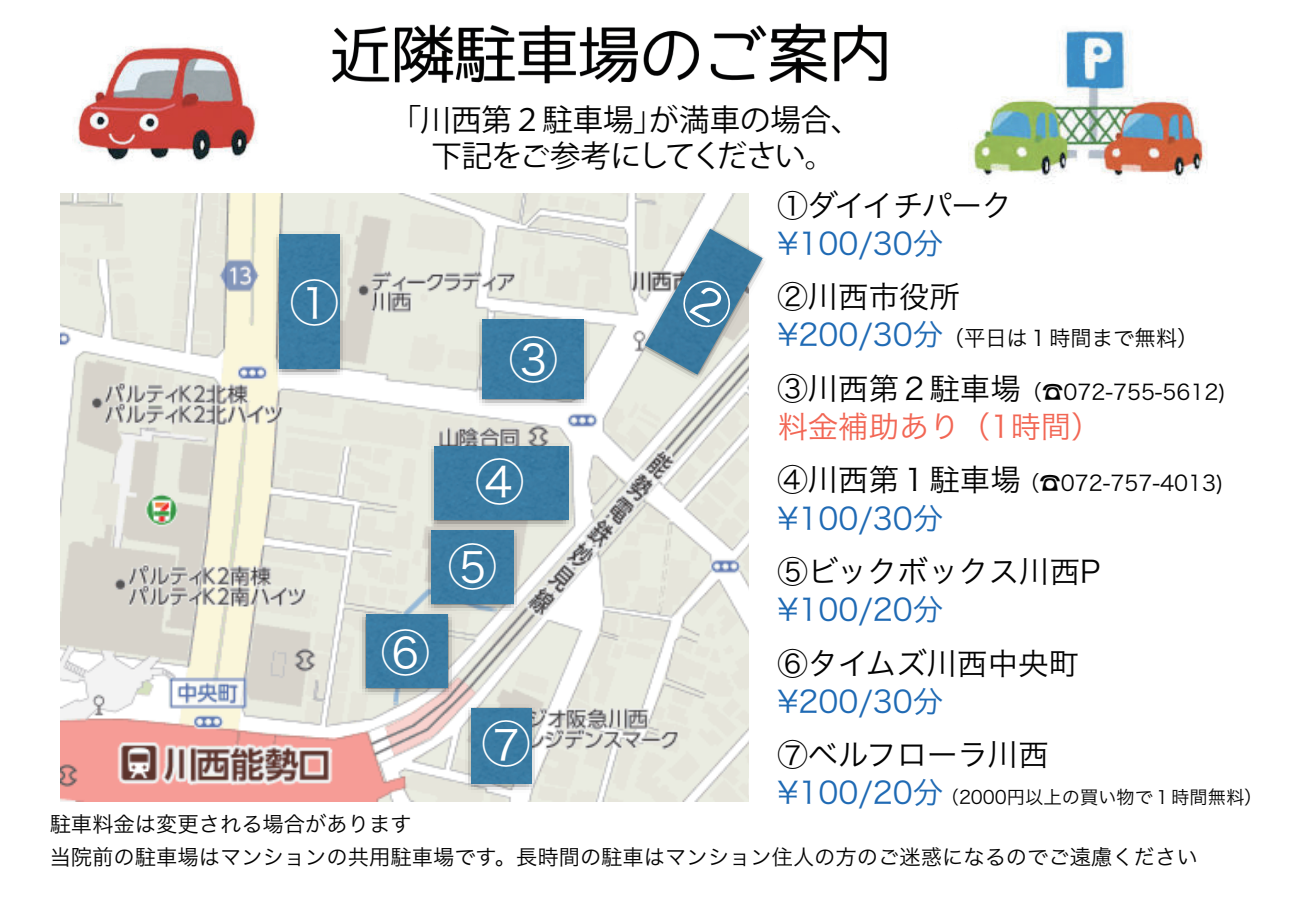
<style>
.page{position:relative;width:1289px;height:919px;background:#fff}
.page>*{position:absolute;margin:0;border:0;box-sizing:border-box;transform-origin:0 0}
.t1{font:48.6px/85.2px "Hira Kaku Pro N W3";color:#fff;text-align:center}
.t2{font:30.45px "Hira Kaku Pro N W3";color:#030303}
.t3{font:30.45px "Hira Kaku Pro N W3";color:#1f6ab4}
.t4{font:30.45px/36.5px "Koz Go Pr 6 N";color:#030303;text-align:center}
.t5{font:30.45px "Hira Kaku Pro N W3";color:#f26654}
.t6{font:30.45px "Hira Kaku Pro N W3";letter-spacing:-.03em;color:#030303}
.t7{font:21.3px/33.5px "Hira Kaku Pro N W3";color:#030303}
.t8{font:18.3px "Hira Kaku Pro N W3";color:#030303}
.s1{font-size:30.45px;color:#1f6ab4}
.s2{font-size:30.45px}
</style>
<div class="page">
<img style="left:72px;top:23px;width:1135px;height:161px">
<img style="left:61px;top:194px;width:688px;height:607px">
<img style="left:273px;top:232px;width:73px;height:145px">
<div style="left:279px;top:235px;width:61px;height:133px;background:#3a7ba3"></div>
<img style="left:636px;top:223px;width:129px;height:163px">
<img style="left:644px;top:229px;width:118px;height:146px">
<img style="left:476px;top:316px;width:114px;height:92px">
<div style="left:482px;top:319px;width:102px;height:80px;background:#3a7ba2"></div>
<img style="left:428px;top:443px;width:146px;height:86px">
<div style="left:434px;top:446px;width:134px;height:74px;background:#3a7ba2"></div>
<img style="left:426px;top:527px;width:94px;height:86px">
<div style="left:432px;top:530px;width:82px;height:74px;background:#3a7ba2"></div>
<img style="left:360px;top:611px;width:94px;height:86px">
<div style="left:366px;top:614px;width:82px;height:74px;background:#3a7ba2"></div>
<img style="left:465px;top:705px;width:72px;height:87px">
<div style="left:471px;top:708px;width:60px;height:75px;background:#3a7ba2"></div>
<div style="left:277px;top:87px;width:679px;height:89px;background:#fff"></div>
<svg style="left:675px;top:271px;width:63px;height:64px"></svg>
<h1 class="t1" style="left:290px;top:256px;width:50px">①</h1>
<h2 class="t4" style="left:391px;top:102px;width:472px">「川西第２駐車場」が満車の場合、下記をご参考にしてください。</h2>
<h1 class="t1" style="left:509px;top:314px;width:50px">③</h1>
<h1 class="t1" style="left:381px;top:606px;width:50px">⑥</h1>
<h1 class="t1" style="left:448px;top:436px;width:78px">④<br>⑤</h1>
<h1 class="t1" style="left:481px;top:697px;width:50px">⑦</h1>
<h2 class="t6" style="left:777px;top:178px;width:236px">①ダイイチパーク</h2>
<h2 class="t3" style="left:777px;top:216px;width:167px">¥100/30分</h2>
<h2 class="t2" style="left:777px;top:270px;width:184px">②川西市役所</h2>
<p class="t7" style="left:777px;top:320px;width:422px"><span class="s1">¥200/30分</span>（平日は１時間まで無料）</p>
<p class="t7" style="left:777px;top:373px;width:450px"><span class="s2">③川西第２駐車場</span>（☎072-755-5612)</p>
<h2 class="t5" style="left:777px;top:399px;width:326px">料金補助あり（1時間）</h2>
<p class="t7" style="left:777px;top:465px;width:448px"><span class="s2">④川西第１駐車場</span>（☎072-757-4013)</p>
<h2 class="t3" style="left:777px;top:491px;width:167px">¥100/30分</h2>
<h2 class="t2" style="left:777px;top:544px;width:324px">⑤ビックボックス川西P</h2>
<h2 class="t3" style="left:777px;top:582px;width:167px">¥100/20分</h2>
<h2 class="t2" style="left:777px;top:636px;width:303px">⑥タイムズ川西中央町</h2>
<h2 class="t3" style="left:777px;top:674px;width:167px">¥200/30分</h2>
<h2 class="t2" style="left:777px;top:727px;width:273px">⑦ベルフローラ川西</h2>
<p class="t8" style="left:777px;top:781px;width:486px"><span class="s1">¥100/20分</span>（2000円以上の買い物で１時間無料）</p>
<p class="t7" style="left:50px;top:805px;width:1149px">駐車料金は変更される場合があります<br>当院前の駐車場はマンションの共用駐車場です。長時間の駐車はマンション住人の方のご迷惑になるのでご遠慮ください</p>
</div>
